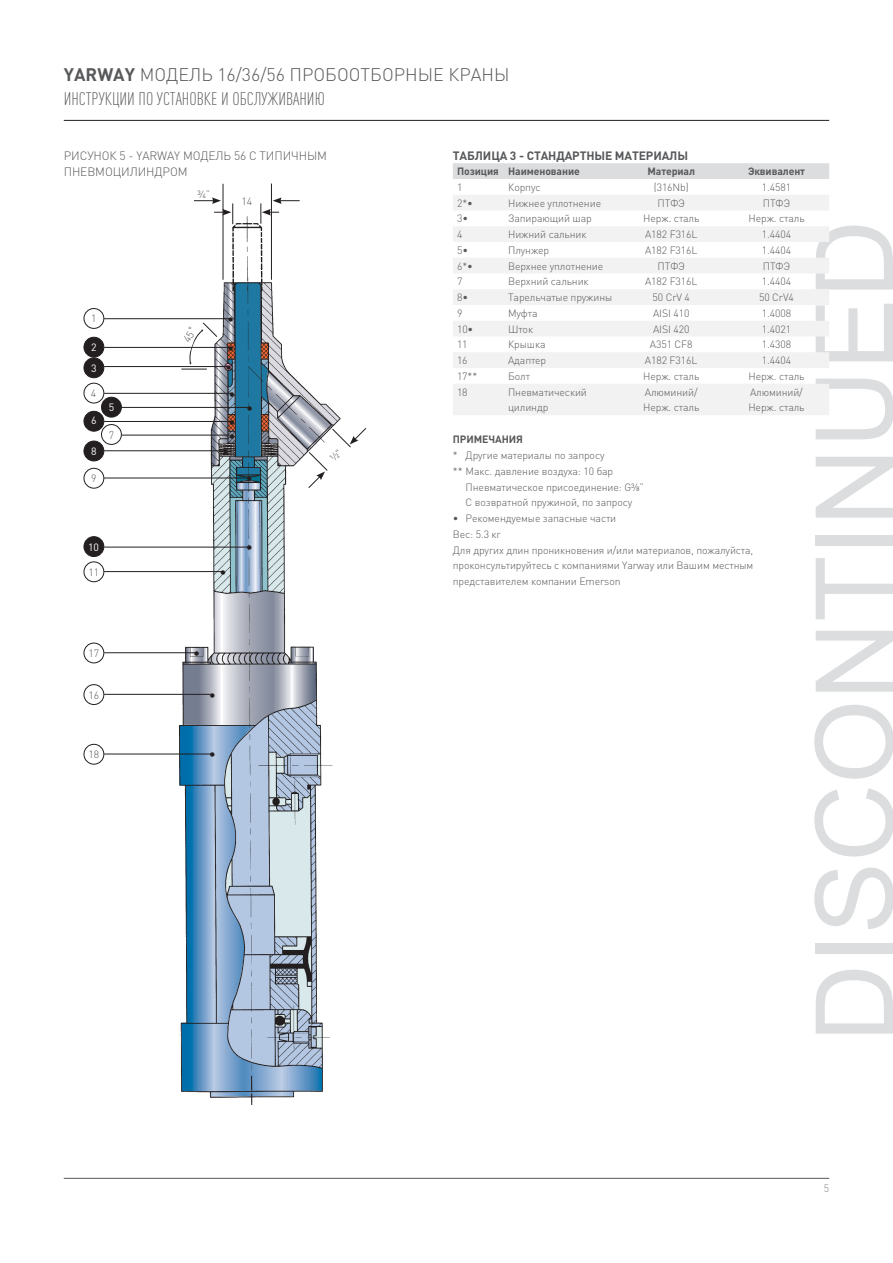
<style>
.page{position:relative;width:893px;height:1263px;background:#fff}
.page>*{position:absolute;margin:0;border:0;box-sizing:border-box;transform-origin:0 0}
.t1{font:108px "Arial";color:#dcddde}
.t2{font:300 condensed 18px/24px "DIN Pro";color:#58595b}
.t3{font:13.5px/28.7px "DIN Pro";color:#231f20}
.t4{font:300 12px/15.8px "DIN Pro";letter-spacing:-.01em;color:#58595b}
.t5{font:700 12px "DIN Pro";letter-spacing:-.01em;color:#58595b}
.t6{font:300 10.5px/15.8px "DIN Pro";letter-spacing:-.01em;color:#58595b}
.t7{font:700 10.5px "DIN Pro";letter-spacing:-.01em;color:#58595b}
.t8{font:10.5px/20.5px "DIN Pro";color:#fff}
.t9{font:300 10.5px "DIN Pro";color:#808285}
.s1{font-weight:700;font-stretch:normal}
.s2{font-stretch:normal}
</style>
<div class="page">
<hr style="left:64px;top:1178px;width:765px;height:1px;background:#58595b">
<hr style="left:64px;top:120px;width:765px;height:1px;background:#231f20">
<img style="left:148px;top:270px;width:175px;height:835px">
<img style="left:227px;top:214px;width:42px;height:68px">
<div style="left:84px;top:308px;width:20px;height:21px;border:1px solid #231f20;border-radius:50%"></div>
<div style="left:84px;top:337px;width:20px;height:20px;background:#231f20;border-radius:50%"></div>
<div style="left:84px;top:337px;width:20px;height:20px;border:1px solid #231f20;border-radius:50%"></div>
<div style="left:84px;top:358px;width:20px;height:20px;background:#231f20;border-radius:50%"></div>
<div style="left:84px;top:358px;width:20px;height:20px;border:1px solid #231f20;border-radius:50%"></div>
<div style="left:84px;top:383px;width:20px;height:20px;border:1px solid #231f20;border-radius:50%"></div>
<div style="left:102px;top:397px;width:19px;height:20px;background:#231f20;border-radius:50%"></div>
<div style="left:101px;top:397px;width:21px;height:20px;border:1px solid #231f20;border-radius:50%"></div>
<div style="left:84px;top:411px;width:20px;height:20px;background:#231f20;border-radius:50%"></div>
<div style="left:84px;top:411px;width:20px;height:20px;border:1px solid #231f20;border-radius:50%"></div>
<div style="left:101px;top:424px;width:21px;height:21px;border:1px solid #231f20;border-radius:50%"></div>
<div style="left:84px;top:441px;width:20px;height:20px;background:#231f20;border-radius:50%"></div>
<div style="left:84px;top:441px;width:20px;height:20px;border:1px solid #231f20;border-radius:50%"></div>
<div style="left:84px;top:468px;width:20px;height:20px;border:1px solid #231f20;border-radius:50%"></div>
<div style="left:84px;top:537px;width:20px;height:19px;background:#231f20;border-radius:50%"></div>
<div style="left:84px;top:536px;width:20px;height:21px;border:1px solid #231f20;border-radius:50%"></div>
<div style="left:84px;top:562px;width:20px;height:20px;border:1px solid #231f20;border-radius:50%"></div>
<div style="left:84px;top:684px;width:20px;height:21px;border:1px solid #231f20;border-radius:50%"></div>
<div style="left:84px;top:643px;width:20px;height:20px;border:1px solid #231f20;border-radius:50%"></div>
<div style="left:84px;top:744px;width:20px;height:20px;border:1px solid #231f20;border-radius:50%"></div>
<hr style="left:223px;top:184px;width:1px;height:96px;background:#231f20">
<hr style="left:271px;top:184px;width:1px;height:96px;background:#231f20">
<svg style="left:261px;top:197px;width:39px;height:27px"></svg>
<svg style="left:194px;top:197px;width:39px;height:27px"></svg>
<hr style="left:104px;top:318px;width:127px;height:1px;background:#231f20">
<hr style="left:104px;top:347px;width:127px;height:1px;background:#231f20">
<hr style="left:104px;top:366px;width:123px;height:1px;background:#231f20">
<hr style="left:104px;top:393px;width:127px;height:1px;background:#231f20">
<hr style="left:122px;top:407px;width:127px;height:1px;background:#231f20">
<hr style="left:104px;top:421px;width:127px;height:1px;background:#231f20">
<hr style="left:122px;top:435px;width:108px;height:1px;background:#231f20">
<hr style="left:104px;top:450px;width:121px;height:1px;background:#231f20">
<hr style="left:104px;top:478px;width:144px;height:1px;background:#231f20">
<hr style="left:104px;top:547px;width:144px;height:1px;background:#231f20">
<hr style="left:104px;top:571px;width:118px;height:1px;background:#231f20">
<hr style="left:104px;top:694px;width:106px;height:1px;background:#231f20">
<hr style="left:104px;top:652px;width:94px;height:1px;background:#231f20">
<hr style="left:104px;top:754px;width:109px;height:1px;background:#231f20">
<div style="left:453px;top:163px;width:376px;height:16px;background:#dcddde"></div>
<svg style="left:453px;top:195px;width:376px;height:220px;fill:#f2f2f3"></svg>
<svg style="left:181px;top:282px;width:186px;height:786px"></svg>
<h2 class="t2" style="left:64px;top:62px;width:447px"><span class="s1">YARWAY</span> <span class="s2">МОДЕЛЬ 16/36/56 ПРОБООТБОРНЫЕ КРАНЫ<br></span>ИНСТРУКЦИИ ПО УСТАНОВКЕ И ОБСЛУЖИВАНИЮ</h2>
<p class="t4" style="left:64px;top:146px;width:265px">РИСУНОК 5 - YARWAY МОДЕЛЬ 56 С ТИПИЧНЫМ<br>ПНЕВМОЦИЛИНДРОМ</p>
<p class="t6" style="left:198px;top:186px;width:14px">¾”</p>
<p class="t6" style="left:241px;top:192px;width:12px">14</p>
<p class="t6" style="left:91px;top:310px;width:7px">1</p>
<p class="t8" style="left:91px;top:336px;width:7px">2<br>3</p>
<p class="t6" style="left:91px;top:384px;width:7px">4</p>
<p class="t3" style="left:227px;top:304px;width:9px">• •</p>
<p class="t3" style="left:225px;top:352px;width:12px;line-height:26.8px">• •</p>
<p class="t8" style="left:109px;top:396px;width:7px">5</p>
<p class="t3" style="left:246px;top:392px;width:9px">•</p>
<p class="t8" style="left:91px;top:409px;width:7px">6</p>
<p class="t6" style="left:109px;top:426px;width:7px">7</p>
<p class="t3" style="left:229px;top:414px;width:9px;line-height:13.8px">• •</p>
<p class="t8" style="left:91px;top:440px;width:7px">8</p>
<p class="t6" style="left:91px;top:470px;width:7px">9</p>
<p class="t3" style="left:222px;top:435px;width:9px">•</p>
<p class="t3" style="left:246px;top:463px;width:9px">•</p>
<p class="t8" style="left:88px;top:535px;width:12px">10</p>
<p class="t6" style="left:89px;top:563px;width:12px">11</p>
<p class="t3" style="left:219px;top:556px;width:9px">•</p>
<p class="t3" style="left:246px;top:532px;width:9px">•</p>
<p class="t6" style="left:89px;top:644px;width:12px">17</p>
<p class="t3" style="left:193px;top:637px;width:9px">•</p>
<p class="t6" style="left:89px;top:686px;width:12px">16</p>
<p class="t3" style="left:209px;top:679px;width:9px">•</p>
<p class="t6" style="left:89px;top:746px;width:12px">18</p>
<p class="t3" style="left:209px;top:739px;width:9px">•</p>
<p class="t5" style="left:453px;top:146px;width:237px">ТАБЛИЦА 3 - СТАНДАРТНЫЕ МАТЕРИАЛЫ</p>
<p class="t7" style="left:457px;top:163px;width:124px">Позиция Наименование</p>
<p class="t7" style="left:647px;top:163px;width:49px">Материал</p>
<p class="t7" style="left:748px;top:163px;width:59px">Эквивалент</p>
<p class="t6" style="left:457px;top:178px;width:7px">1</p>
<p class="t6" style="left:508px;top:178px;width:34px">Корпус</p>
<p class="t6" style="left:654px;top:178px;width:36px">(316Nb)</p>
<p class="t6" style="left:762px;top:178px;width:31px">1.4581</p>
<p class="t6" style="left:457px;top:194px;width:17px">2*•</p>
<p class="t6" style="left:508px;top:194px;width:95px">Нижнее уплотнение</p>
<p class="t6" style="left:658px;top:194px;width:29px">ПТФЭ</p>
<p class="t6" style="left:763px;top:194px;width:29px">ПТФЭ</p>
<p class="t6" style="left:457px;top:210px;width:13px">3•</p>
<p class="t6" style="left:508px;top:210px;width:85px">Запирающий шар</p>
<p class="t6" style="left:643px;top:210px;width:58px">Нерж. сталь</p>
<p class="t6" style="left:748px;top:210px;width:58px">Нерж. сталь</p>
<p class="t6" style="left:457px;top:226px;width:7px">4</p>
<p class="t6" style="left:508px;top:226px;width:80px">Нижний сальник</p>
<p class="t6" style="left:645px;top:226px;width:54px">A182 F316L</p>
<p class="t6" style="left:762px;top:226px;width:31px">1.4404</p>
<p class="t6" style="left:457px;top:241px;width:13px">5•</p>
<p class="t6" style="left:508px;top:241px;width:43px">Плунжер</p>
<p class="t6" style="left:645px;top:241px;width:54px">A182 F316L</p>
<p class="t6" style="left:762px;top:241px;width:31px">1.4404</p>
<p class="t6" style="left:457px;top:257px;width:17px">6*•</p>
<p class="t6" style="left:508px;top:257px;width:97px">Верхнее уплотнение</p>
<p class="t6" style="left:658px;top:257px;width:29px">ПТФЭ</p>
<p class="t6" style="left:763px;top:257px;width:29px">ПТФЭ</p>
<p class="t6" style="left:457px;top:273px;width:7px">7</p>
<p class="t6" style="left:508px;top:273px;width:82px">Верхний сальник</p>
<p class="t6" style="left:645px;top:273px;width:54px">A182 F316L</p>
<p class="t6" style="left:762px;top:273px;width:31px">1.4404</p>
<p class="t6" style="left:457px;top:289px;width:13px">8•</p>
<p class="t6" style="left:508px;top:289px;width:106px">Тарельчатые пружины</p>
<p class="t6" style="left:652px;top:289px;width:39px">50 CrV 4</p>
<p class="t6" style="left:759px;top:289px;width:36px">50 CrV4</p>
<p class="t6" style="left:457px;top:304px;width:7px">9</p>
<p class="t6" style="left:508px;top:304px;width:31px">Муфта</p>
<p class="t6" style="left:653px;top:304px;width:38px">AISI 410</p>
<p class="t6" style="left:762px;top:304px;width:31px">1.4008</p>
<p class="t6" style="left:457px;top:320px;width:18px">10•</p>
<p class="t6" style="left:508px;top:320px;width:27px">Шток</p>
<p class="t6" style="left:653px;top:320px;width:38px">AISI 420</p>
<p class="t6" style="left:762px;top:320px;width:31px">1.4021</p>
<p class="t6" style="left:457px;top:336px;width:12px">11</p>
<p class="t6" style="left:508px;top:336px;width:39px">Крышка</p>
<p class="t6" style="left:650px;top:336px;width:44px">A351 CF8</p>
<p class="t6" style="left:762px;top:336px;width:31px">1.4308</p>
<p class="t6" style="left:457px;top:352px;width:12px">16</p>
<p class="t6" style="left:508px;top:352px;width:40px">Адаптер</p>
<p class="t6" style="left:645px;top:352px;width:54px">A182 F316L</p>
<p class="t6" style="left:762px;top:352px;width:31px">1.4404</p>
<p class="t6" style="left:457px;top:367px;width:22px">17**</p>
<p class="t6" style="left:508px;top:367px;width:23px">Болт</p>
<p class="t6" style="left:643px;top:367px;width:58px">Нерж. сталь</p>
<p class="t6" style="left:748px;top:367px;width:58px">Нерж. сталь</p>
<p class="t6" style="left:457px;top:383px;width:12px">18</p>
<p class="t6" style="left:508px;top:383px;width:80px">Пневматический цилиндр</p>
<p class="t6" style="left:643px;top:383px;width:58px">Алюминий/<br>Нерж. сталь</p>
<p class="t6" style="left:748px;top:383px;width:58px">Алюминий/<br>Нерж. сталь</p>
<p class="t7" style="left:453px;top:431px;width:72px">ПРИМЕЧАНИЯ</p>
<p class="t6" style="left:453px;top:446px;width:153px">* Другие материалы по запросу</p>
<p class="t6" style="left:453px;top:462px;width:162px">** Макс. давление воздуха: 10 бар</p>
<p class="t6" style="left:466px;top:478px;width:180px">Пневматическое присоединение: G⅜”</p>
<p class="t6" style="left:466px;top:494px;width:168px">С возвратной пружиной, по запросу</p>
<p class="t6" style="left:453px;top:509px;width:302px">• Рекомендуемые запасные части<br>Вес: 5.3 кг<br>Для других длин проникновения и/или материалов, пожалуйста, проконсультируйтесь с компаниями Yarway или Вашим местным представителем компании Emerson</p>
<h1 class="t1" style="left:781px;top:1042px;width:823px;rotate:-90deg">DISCONTINUED</h1>
<p class="t9" style="left:824px;top:1180px;width:7px">5</p>
</div>
